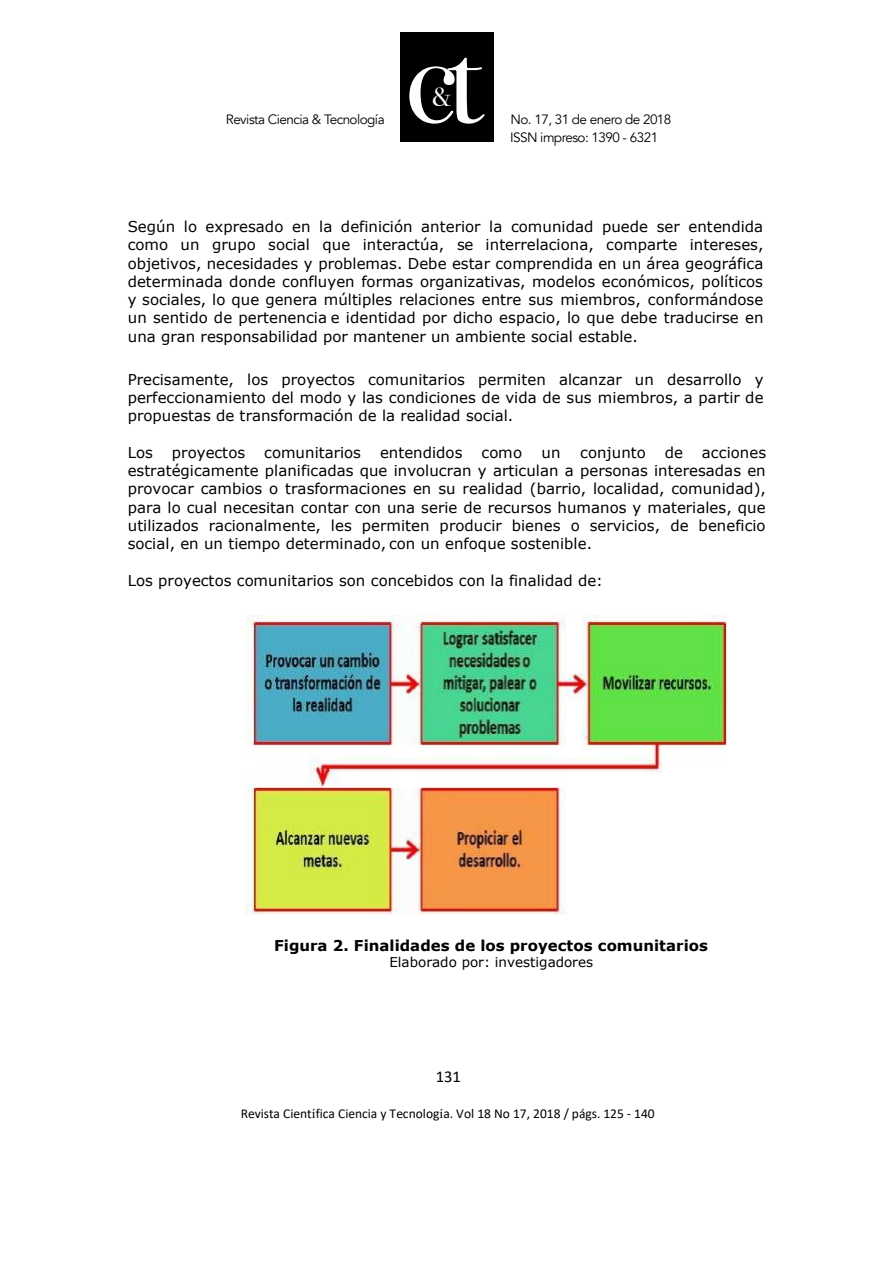
<style>
.page{position:relative;width:894px;height:1264px;background:#fff}
.page>*{position:absolute;margin:0;border:0;box-sizing:border-box;transform-origin:0 0}
.t1{font:26.4px "Bodoni Svty Two OSITCTT";color:#fff}
.t2{font:16.5px "Calibri";color:#000}
.t3{font:15px/18.3px "Verdana";color:#000;text-align:justify}
.t4{font:700 15px "Verdana";color:#000}
.t5{font:13.5px/18px "Avenir";letter-spacing:-.04em;color:#000001}
.t6{font:13.5px "Calibri";color:#000}
.t7{font:13.5px "Verdana";color:#000}
.s1{font-family:"Times New Roman"}
</style>
<div class="page">
<img style="left:245px;top:615px;width:481px;height:299px">
<div style="left:400px;top:33px;width:93px;height:109px;background:#000001"></div>
<svg style="left:409px;top:58px;width:75px;height:66px"></svg>
<h1 class="t1" style="left:432px;top:81px;width:21px">&amp;</h1>
<p class="t5" style="left:226px;top:111px;width:160px">Revista Ciencia &amp; Tecnología</p>
<p class="t5" style="left:510px;top:111px;width:163px">No. 17, 31 de enero de 2018<br>ISSN impreso: 1390 - 6321</p>
<p class="t3" style="left:128px;top:217px;width:637px">Según lo expresado en la definición anterior la comunidad puede ser entendida como un grupo social que interactúa, se interrelaciona, comparte intereses, objetivos, necesidades y problemas. Debe estar comprendida en un área geográfica determinada donde confluyen formas organizativas, modelos económicos, políticos y sociales, lo que genera múltiples relaciones entre sus miembros, conformándose un sentido de pertenencia e identidad por dicho espacio, lo que debe traducirse en una gran responsabilidad por mantener un ambiente social estable.</p>
<p class="t3" style="left:128px;top:370px;width:637px">Precisamente, los proyectos comunitarios permiten alcanzar un desarrollo y perfeccionamiento del modo y las condiciones de vida de sus miembros, a partir de propuestas de transformación de la realidad social.</p>
<p class="t3" style="left:128px;top:443px;width:27px">Los</p>
<p class="t3" style="left:172px;top:443px;width:75px">proyectos</p>
<p class="t3" style="left:264px;top:443px;width:98px">comunitarios</p>
<p class="t3" style="left:380px;top:443px;width:84px">entendidos</p>
<p class="t3" style="left:481px;top:443px;width:42px">como</p>
<p class="t3" style="left:541px;top:443px;width:21px">un</p>
<p class="t3" style="left:580px;top:443px;width:67px">conjunto</p>
<p class="t3" style="left:664px;top:443px;width:20px">de</p>
<p class="t3" style="left:128px;top:443px;width:639px;text-indent:574px">acciones estratégicamente planificadas que involucran y articulan a personas interesadas en provocar cambios o trasformaciones en su realidad (barrio, localidad, comunidad), para lo cual necesitan contar con una serie de recursos humanos y materiales, que utilizados racionalmente, les permiten producir bienes o servicios, de beneficio social, en un tiempo determinado, con un enfoque sostenible.</p>
<p class="t3" style="left:128px;top:570px;width:476px">Los proyectos comunitarios son concebidos con la finalidad de:</p>
<p class="t4" style="left:274px;top:934px;width:435px">Figura 2. Finalidades de los proyectos comunitarios</p>
<p class="t7" style="left:389px;top:952px;width:205px">Elaborado por: investigadores</p>
<p class="t2" style="left:435px;top:1064px;width:27px">131</p>
<p class="t6" style="left:241px;top:1103px;width:415px">Revista Cient<span class="s1">í</span>fica Ciencia y Tecnolog<span class="s1">í</span>a. Vol 18 No 17, 2018 / págs. 125 - 140</p>
</div>
